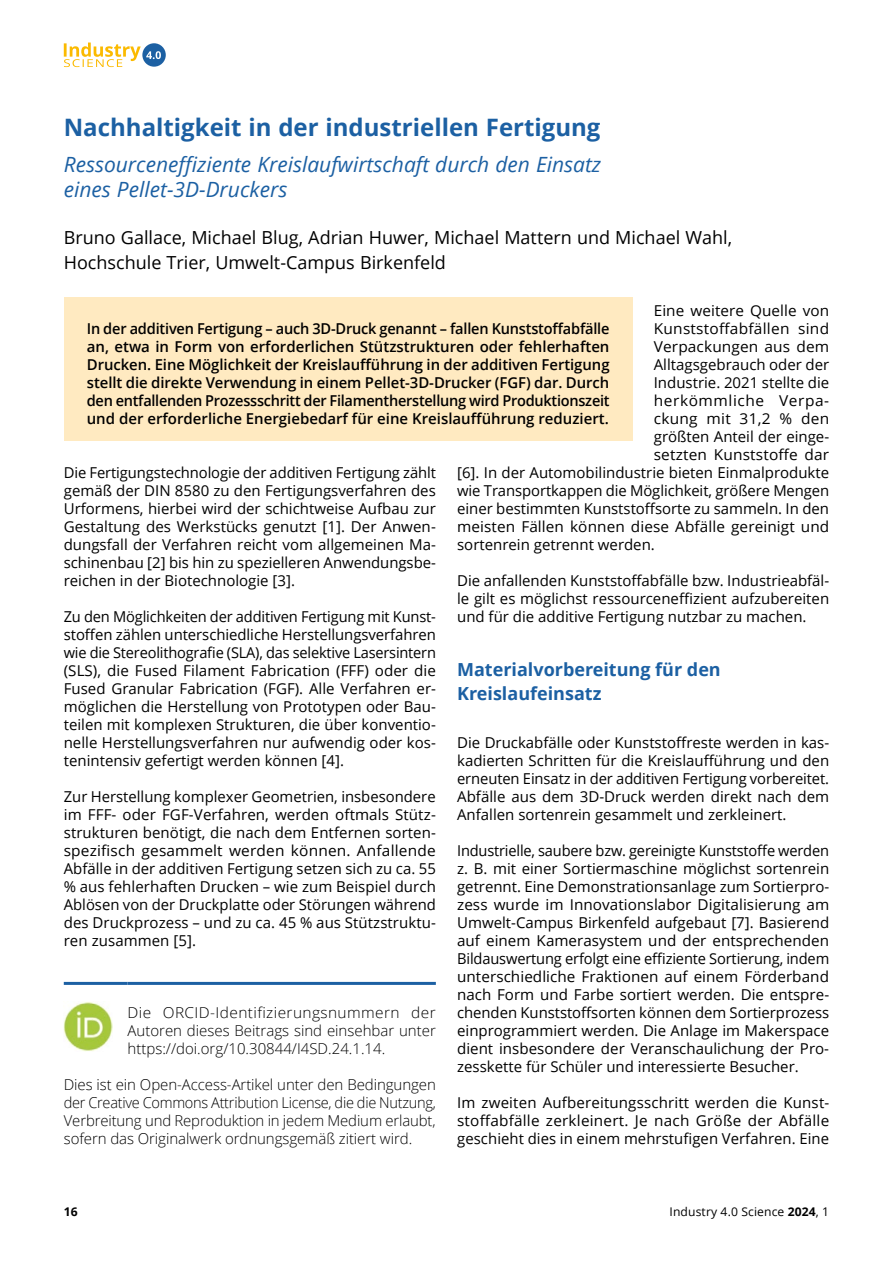
<style>
.page{position:relative;width:893px;height:1263px;background:#fff}
.page>*{position:absolute;margin:0;border:0;box-sizing:border-box;transform-origin:0 0}
.t1{font:700 24px "Open Sans";color:#1c60a3}
.t2{font:italic 21px/25.5px "Open Sans";color:#1c60a3}
.t3{font:18px/25.5px "Open Sans";color:#000}
.t4{font:700 18px/24px "Open Sans";color:#1c60a3}
.t5{font:15px/18px "Open Sans";color:#000;text-align:justify}
.t6{font:600 15px/18px "Open Sans";color:#000;text-align:justify}
.t7{font:300 15px/18px "Open Sans";letter-spacing:-.005em;color:#000;text-align:justify}
.t8{font:15px "Open Sans";letter-spacing:.04em;color:#000}
.t9{font:12px "Open Sans";letter-spacing:.01em;color:#000}
.t10{font:700 12px "Open Sans";color:#000}
.s1{font-weight:700}
</style>
<div class="page">
<svg style="left:142px;top:43px;width:24px;height:24px"></svg>
<svg style="left:64px;top:43px;width:97px;height:24px"></svg>
<div style="left:64px;top:298px;width:568px;height:143px;background:#ffeac1"></div>
<hr style="left:64px;top:982px;width:64px;height:3px;background:#1c60a3">
<hr style="left:128px;top:982px;width:308px;height:3px;background:#1c60a3">
<img style="left:64px;top:1002px;width:49px;height:49px">
<h1 class="t1" style="left:64px;top:110px;width:538px">Nachhaltigkeit in der industriellen Fertigung</h1>
<h2 class="t2" style="left:64px;top:151px;width:539px">Ressourceneffiziente Kreislaufwirtschaft durch den Einsatz eines Pellet-3D-Druckers</h2>
<p class="t3" style="left:64px;top:224px;width:670px">Bruno Gallace, Michael Blug, Adrian Huwer, Michael Mattern und Michael Wahl,<br>Hochschule Trier, Umwelt-Campus Birkenfeld</p>
<p class="t5" style="left:654px;top:301px;width:177px">Eine weitere Quelle von</p>
<p class="t5" style="left:654px;top:319px;width:177px">Kunststoffabfällen sind</p>
<p class="t5" style="left:654px;top:337px;width:177px">Verpackungen aus dem</p>
<p class="t5" style="left:654px;top:355px;width:177px">Alltagsgebrauch oder der</p>
<p class="t5" style="left:654px;top:373px;width:177px">Industrie. 2021 stellte die</p>
<p class="t8" style="left:654px;top:390px;width:177px">herkömmliche Verpa-</p>
<p class="t5" style="left:654px;top:409px;width:177px">ckung mit 31,2 % den</p>
<p class="t5" style="left:654px;top:427px;width:177px">größten Anteil der einge-</p>
<p class="t5" style="left:654px;top:445px;width:177px">setzten Kunststoffe dar</p>
<p class="t5" style="left:457px;top:463px;width:374px">[6]. In der Automobilindustrie bieten Einmalprodukte</p>
<p class="t5" style="left:457px;top:481px;width:374px">wie Transportkappen die Möglichkeit, größere Mengen</p>
<p class="t5" style="left:457px;top:499px;width:373px">einer bestimmten Kunststoffsorte zu sammeln. In den</p>
<p class="t5" style="left:457px;top:517px;width:374px">meisten Fällen können diese Abfälle gereinigt und</p>
<p class="t5" style="left:457px;top:535px;width:199px">sortenrein getrennt werden.</p>
<p class="t5" style="left:457px;top:571px;width:374px">Die anfallenden Kunststoffabfälle bzw. Industrieabfäl&shy;le gilt es möglichst ressourceneffizient aufzubereiten und für die additive Fertigung nutzbar zu machen.</p>
<p class="t4" style="left:457px;top:657px;width:265px">Materialvorbereitung für den<br>Kreislaufeinsatz</p>
<p class="t5" style="left:457px;top:733px;width:374px">Die Druckabfälle oder Kunststoffreste werden in kas&shy;kadierten Schritten für die Kreislaufführung und den erneuten Einsatz in der additiven Fertigung vorbereitet.<br>Abfälle aus dem 3D-Druck werden direkt nach dem Anfallen sortenrein gesammelt und zerkleinert.</p>
<p class="t5" style="left:457px;top:841px;width:374px">Industrielle, saubere bzw. gereinigte Kunststoffe werden z. B. mit einer Sortiermaschine möglichst sortenrein getrennt. Eine Demonstrationsanlage zum Sortierpro&shy;zess wurde im Innovationslabor Digitalisierung am Umwelt-Campus Birkenfeld aufgebaut [7]. Basierend auf einem Kamerasystem und der entsprechenden Bildauswertung erfolgt eine effiziente Sortierung, indem unterschiedliche Fraktionen auf einem Förderband nach Form und Farbe sortiert werden. Die entspre&shy;chenden Kunststoffsorten können dem Sortierprozess einprogrammiert werden. Die Anlage im Makerspace dient insbesondere der Veranschaulichung der Pro&shy;zesskette für Schüler und interessierte Besucher.</p>
<p class="t5" style="left:457px;top:1093px;width:374px">Im zweiten Aufbereitungsschritt werden die Kunst&shy;stoffabfälle zerkleinert. Je nach Größe der Abfälle geschieht dies in einem mehrstufigen Verfahren. Eine</p>
<p class="t6" style="left:87px;top:319px;width:524px">In der additiven Fertigung – auch 3D-Druck genannt – fallen Kunststoffabfälle an, etwa in Form von erforderlichen Stützstrukturen oder fehlerhaften Drucken. Eine Möglichkeit der Kreislaufführung in der additiven Fertigung stellt die direkte Verwendung in einem Pellet-3D-Drucker (FGF) dar. Durch den entfallenden Prozessschritt der Filamentherstellung wird Produktionszeit und der erforderliche Energiebedarf für eine Kreislaufführung reduziert.</p>
<p class="t5" style="left:64px;top:463px;width:374px">Die Fertigungstechnologie der additiven Fertigung zählt gemäß der DIN 8580 zu den Fertigungsverfahren des Urformens, hierbei wird der schichtweise Aufbau zur Gestaltung des Werkstücks genutzt [1]. Der Anwen&shy;dungsfall der Verfahren reicht vom allgemeinen Ma&shy;schinenbau [2] bis hin zu spezielleren Anwendungsbe&shy;reichen in der Biotechnologie [3].</p>
<p class="t5" style="left:64px;top:607px;width:374px">Zu den Möglichkeiten der additiven Fertigung mit Kunst&shy;stoffen zählen unterschiedliche Herstellungsverfahren wie die Stereolithografie (SLA), das selektive Lasersintern (SLS), die Fused Filament Fabrication (FFF) oder die Fused Granular Fabrication (FGF). Alle Verfahren er&shy;möglichen die Herstellung von Prototypen oder Bau&shy;teilen mit komplexen Strukturen, die über konventio&shy;nelle Herstellungsverfahren nur aufwendig oder kos&shy;tenintensiv gefertigt werden können [4].</p>
<p class="t5" style="left:64px;top:787px;width:374px">Zur Herstellung komplexer Geometrien, insbesondere im FFF- oder FGF-Verfahren, werden oftmals Stütz&shy;strukturen benötigt, die nach dem Entfernen sorten&shy;spezifisch gesammelt werden können. Anfallende Abfälle in der additiven Fertigung setzen sich zu ca. 55 % aus fehlerhaften Drucken – wie zum Beispiel durch Ablösen von der Druckplatte oder Störungen während des Druckprozess – und zu ca. 45 % aus Stützstruktu&shy;ren zusammen [5].</p>
<p class="t7" style="left:128px;top:1003px;width:310px">Die ORCID-Identifizierungsnummern der Autoren dieses Beitrags sind einsehbar unter https://doi.org/10.30844/I4SD.24.1.14.</p>
<p class="t7" style="left:64px;top:1075px;width:374px">Dies ist ein Open-Access-Artikel unter den Bedingungen der Creative Commons Attribution License, die die Nutzung, Verbreitung und Reproduktion in jedem Medium erlaubt, sofern das Originalwerk ordnungsgemäß zitiert wird.</p>
<p class="t10" style="left:64px;top:1203px;width:15px">16</p>
<p class="t9" style="left:670px;top:1204px;width:161px">Industry 4.0 Science <span class="s1">2024</span>, 1</p>
</div>
